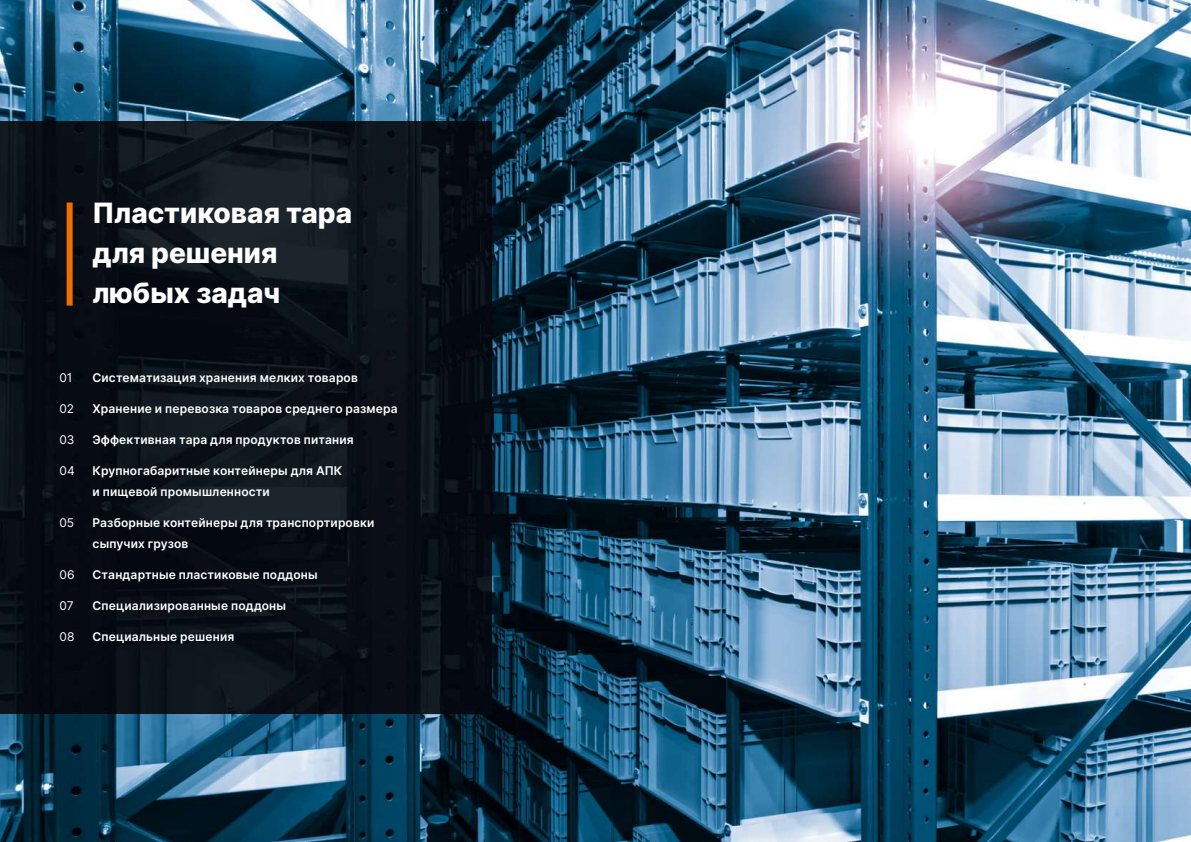
<style>
.page{position:relative;width:1191px;height:842px;background:#fff}
.page>*{position:absolute;margin:0;border:0;box-sizing:border-box;transform-origin:0 0}
.t1{font:800 28px/40px "Inter";color:#fff}
.t2{font:600 12px/21px "Inter";letter-spacing:.015em;color:#fff}
.t3{font:12px "Inter";letter-spacing:-.005em;color:#fff}
</style>
<div class="page">
<img style="left:0;top:0;width:1191px;height:842px">
<img style="left:0;top:121px;width:491px;height:592px">
<div style="left:67px;top:203px;width:6px;height:103px;background:#ed6e00"></div>
<h1 class="t1" style="left:92px;top:193px;width:261px">Пластиковая тара для решения любых задач</h1>
<p class="t3" style="left:60px;top:369px;width:14px">01</p>
<p class="t2" style="left:93px;top:367px;width:267px">Систематизация хранения мелких товаров</p>
<p class="t3" style="left:60px;top:400px;width:16px">02</p>
<p class="t2" style="left:93px;top:398px;width:307px">Хранение и перевозка товаров среднего размера</p>
<p class="t3" style="left:60px;top:431px;width:16px">03</p>
<p class="t2" style="left:93px;top:429px;width:263px">Эффективная тара для продуктов питания</p>
<p class="t3" style="left:60px;top:462px;width:17px">04</p>
<p class="t2" style="left:93px;top:460px;width:251px">Крупногабаритные контейнеры для АПК и пищевой промышленности</p>
<p class="t3" style="left:60px;top:514px;width:16px">05</p>
<p class="t2" style="left:93px;top:512px;width:283px">Разборные контейнеры для транспортировки сыпучих грузов</p>
<p class="t3" style="left:60px;top:566px;width:17px">06</p>
<p class="t2" style="left:93px;top:564px;width:227px">Стандартные пластиковые поддоны</p>
<p class="t3" style="left:60px;top:597px;width:16px">07</p>
<p class="t2" style="left:93px;top:595px;width:195px">Специализированные поддоны</p>
<p class="t3" style="left:60px;top:628px;width:16px">08</p>
<p class="t2" style="left:93px;top:626px;width:143px">Специальные решения</p>
</div>
